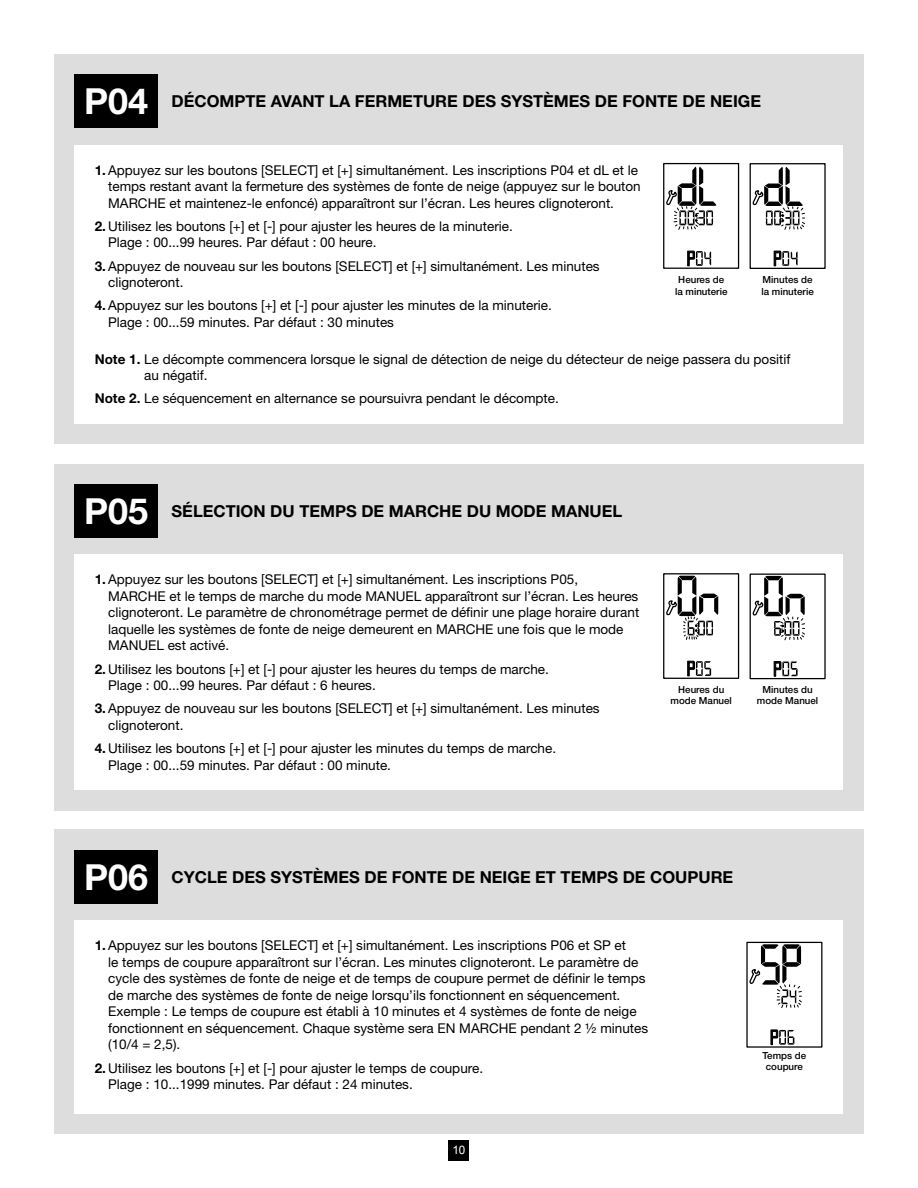
<style>
.page{position:relative;width:918px;height:1188px;background:#fff}
.page>*{position:absolute;margin:0;border:0;box-sizing:border-box;transform-origin:0 0}
.Chiffre_etapes{font:700 36px "Helvetica Neue LT Std";color:#fff}
.Sous-titres{font:700 16.5px "Helvetica Neue LT Std";color:#000}
.t1{font:14.1px/17px "Arial Narrow";letter-spacing:-.005em;color:#000;text-align:center}
.Texte_courant{font:13.5px/16.5px "Helvetica Neue LT Std";color:#000}
.t2{font:11.7px "Arial";color:#fff}
.Texte_sous_image{font:500 9.75px/11.2px "Helvetica Neue LT Std";color:#000;text-align:center}
.s1{font-weight:700}
</style>
<div class="page">
<div style="left:449px;top:1140px;width:20px;height:20px;background:#000"></div>
<div style="left:54px;top:54px;width:810px;height:390px;background:#ddd"></div>
<div style="left:54px;top:464px;width:810px;height:346px;background:#ddd"></div>
<div style="left:54px;top:830px;width:810px;height:304px;background:#ddd"></div>
<div style="left:74px;top:145px;width:769px;height:279px;background:#fff"></div>
<div style="left:74px;top:555px;width:769px;height:235px;background:#fff"></div>
<div style="left:74px;top:921px;width:769px;height:193px;background:#fff"></div>
<svg style="left:687px;top:251px;width:24px;height:15px"></svg>
<div style="left:663px;top:163px;width:76px;height:106px;border:1px solid #000"></div>
<svg style="left:666px;top:167px;width:51px;height:63px"></svg>
<div style="left:663px;top:573px;width:76px;height:106px;border:1px solid #000"></div>
<svg style="left:687px;top:661px;width:24px;height:15px"></svg>
<svg style="left:666px;top:576px;width:52px;height:64px"></svg>
<svg style="left:774px;top:251px;width:24px;height:15px"></svg>
<div style="left:750px;top:163px;width:76px;height:106px;border:1px solid #000"></div>
<svg style="left:752px;top:167px;width:53px;height:63px"></svg>
<div style="left:750px;top:574px;width:76px;height:105px;border:1px solid #000"></div>
<svg style="left:774px;top:661px;width:24px;height:16px"></svg>
<svg style="left:752px;top:576px;width:53px;height:64px"></svg>
<svg style="left:771px;top:1030px;width:23px;height:15px"></svg>
<div style="left:746px;top:942px;width:76px;height:106px;border:1px solid #000"></div>
<svg style="left:749px;top:944px;width:53px;height:64px"></svg>
<div style="left:74px;top:74px;width:84px;height:54px;background:#000"></div>
<div style="left:74px;top:484px;width:84px;height:54px;background:#000"></div>
<div style="left:74px;top:850px;width:84px;height:54px;background:#000"></div>
<p class="Chiffre_etapes" style="left:84px;top:79px;width:66px">P04</p>
<p class="Sous-titres" style="left:172px;top:91px;width:591px">DÉCOMPTE AVANT LA FERMETURE DES SYSTÈMES DE FONTE DE NEIGE</p>
<p class="Texte_courant" style="left:108px;top:161px;width:534px;text-indent:-14px"><span class="s1">1.</span> Appuyez sur les boutons [SELECT] et [+] simultanément. Les inscriptions P04 et dL et le temps restant avant la fermeture des systèmes de fonte de neige (appuyez sur le bouton<br>MARCHE et maintenez-le enfoncé) apparaîtront sur l’écran. Les heures clignoteront.</p>
<p class="Texte_courant" style="left:108px;top:218px;width:406px;text-indent:-14px"><span class="s1">2.</span> Utilisez les boutons [+] et [-] pour ajuster les heures de la minuterie.<br>Plage : 00...99 heures. Par défaut : 00 heure.</p>
<p class="Texte_courant" style="left:108px;top:257px;width:493px;text-indent:-14px"><span class="s1">3.</span> Appuyez de nouveau sur les boutons [SELECT] et [+] simultanément. Les minutes clignoteront.</p>
<p class="Texte_courant" style="left:108px;top:297px;width:445px;text-indent:-14px"><span class="s1">4.</span> Appuyez sur les boutons [+] et [-] pour ajuster les minutes de la minuterie.<br>Plage : 00...59 minutes. Par défaut : 30 minutes</p>
<p class="Texte_courant" style="left:144px;top:350px;width:648px;text-indent:-50px"><span class="s1">Note 1.</span> Le décompte commencera lorsque le signal de détection de neige du détecteur de neige passera du positif au négatif.</p>
<p class="Texte_courant" style="left:95px;top:390px;width:466px"><span class="s1">Note 2.</span> Le séquencement en alternance se poursuivra pendant le décompte.</p>
<p class="t1" style="left:673px;top:268px;width:58px">Time delay hours</p>
<p class="t1" style="left:759px;top:269px;width:58px">Time delay minutes</p>
<p class="Texte_sous_image" style="left:675px;top:274px;width:54px">Heures de la minuterie</p>
<p class="Texte_sous_image" style="left:761px;top:274px;width:54px;text-align:left">Minutes de la minuterie</p>
<p class="t1" style="left:673px;top:355px;width:58px">Time delay</p>
<p class="t1" style="left:759px;top:355px;width:58px">Time delay</p>
<p class="Chiffre_etapes" style="left:84px;top:489px;width:66px">P05</p>
<p class="Sous-titres" style="left:172px;top:501px;width:452px">SÉLECTION DU TEMPS DE MARCHE DU MODE MANUEL</p>
<p class="Texte_courant" style="left:108px;top:571px;width:533px;text-indent:-14px"><span class="s1">1.</span> Appuyez sur les boutons [SELECT] et [+] simultanément. Les inscriptions P05,<br>MARCHE et le temps de marche du mode MANUEL apparaîtront sur l’écran. Les heures clignoteront. Le paramètre de chronométrage permet de définir une plage horaire durant laquelle les systèmes de fonte de neige demeurent en MARCHE une fois que le mode MANUEL est activé.</p>
<p class="Texte_courant" style="left:108px;top:660px;width:442px;text-indent:-14px"><span class="s1">2.</span> Utilisez les boutons [+] et [-] pour ajuster les heures du temps de marche.<br>Plage : 00...99 heures. Par défaut : 6 heures.</p>
<p class="Texte_courant" style="left:108px;top:700px;width:493px;text-indent:-14px"><span class="s1">3.</span> Appuyez de nouveau sur les boutons [SELECT] et [+] simultanément. Les minutes clignoteront.</p>
<p class="Texte_courant" style="left:108px;top:740px;width:449px;text-indent:-14px"><span class="s1">4.</span> Utilisez les boutons [+] et [-] pour ajuster les minutes du temps de marche.<br>Plage : 00...59 minutes. Par défaut : 00 minute.</p>
<p class="t1" style="left:672px;top:679px;width:60px">Manual ON hours</p>
<p class="Texte_sous_image" style="left:671px;top:684px;width:63px">Heures du mode Manuel</p>
<p class="t1" style="left:758px;top:679px;width:60px">Manual ON minutes</p>
<p class="Texte_sous_image" style="left:757px;top:684px;width:63px">Minutes du mode Manuel</p>
<p class="Chiffre_etapes" style="left:84px;top:855px;width:66px">P06</p>
<p class="Sous-titres" style="left:172px;top:867px;width:563px">CYCLE DES SYSTÈMES DE FONTE DE NEIGE ET TEMPS DE COUPURE</p>
<p class="Texte_courant" style="left:108px;top:937px;width:541px;text-indent:-14px"><span class="s1">1.</span> Appuyez sur les boutons [SELECT] et [+] simultanément. Les inscriptions P06 et SP et<br>le temps de coupure apparaîtront sur l’écran. Les minutes clignoteront. Le paramètre de cycle des systèmes de fonte de neige et de temps de coupure permet de définir le temps de marche des systèmes de fonte de neige lorsqu’ils fonctionnent en séquencement.<br>Exemple : Le temps de coupure est établi à 10 minutes et 4 systèmes de fonte de neige fonctionnent en séquencement. Chaque système sera EN MARCHE pendant 2 ½ minutes (10/4 = 2,5).</p>
<p class="Texte_courant" style="left:108px;top:1059px;width:376px;text-indent:-14px"><span class="s1">2.</span> Utilisez les boutons [+] et [-] pour ajuster le temps de coupure.<br>Plage : 10...1999 minutes. Par défaut : 24 minutes.</p>
<p class="t1" style="left:751px;top:1045px;width:68px">Splitting time</p>
<p class="Texte_sous_image" style="left:763px;top:1050px;width:45px">Temps de coupure</p>
<p class="t2" style="left:452px;top:1143px;width:15px">10</p>
</div>
